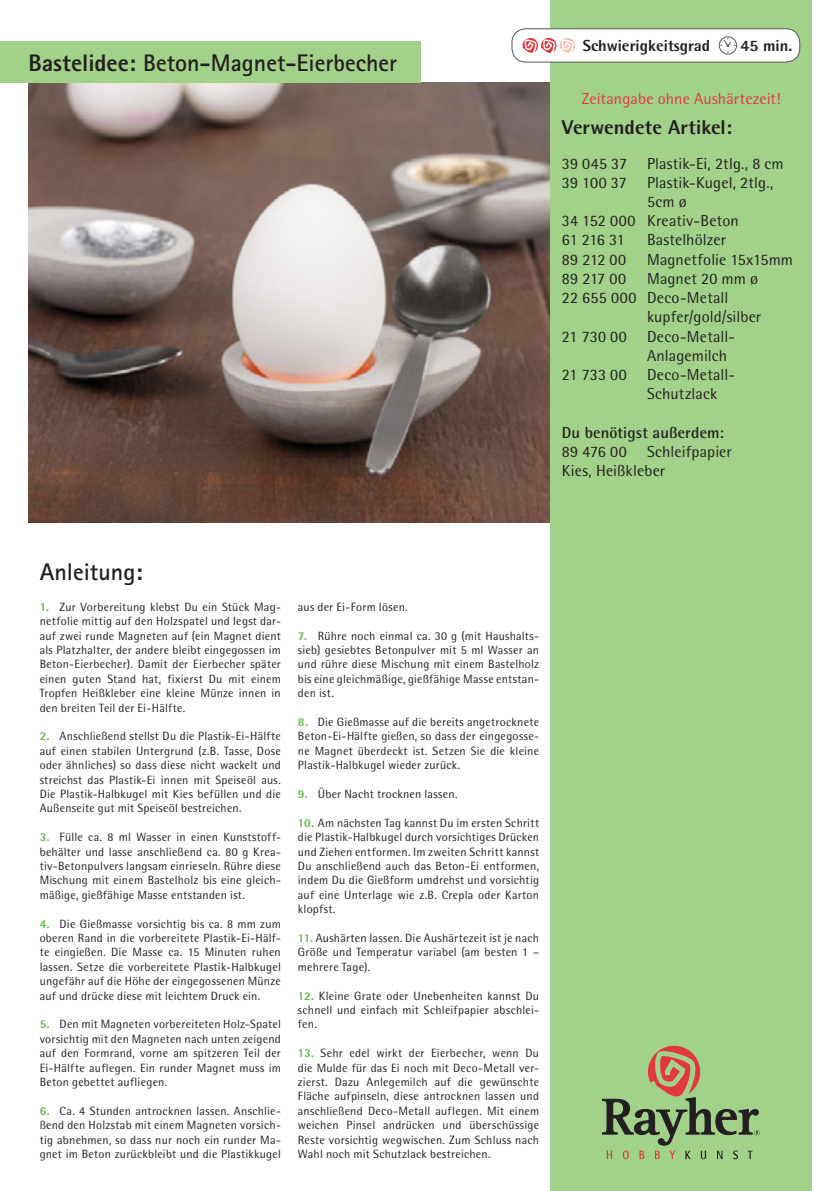
<style>
.page{position:relative;width:840px;height:1191px;background:#fff}
.page>*{position:absolute;margin:0;border:0;box-sizing:border-box;transform-origin:0 0}
.t1{font:700 24px "Rotis Sans Serif Std";color:#231f20}
.t2{font:800 20px "Rotis Semi Sans Std";letter-spacing:.005em;color:#231f20}
.t3{font:16px/19.2px "Rotis Semi Sans Std";letter-spacing:.01em;color:#231f20}
.t4{font:16px "Rotis Semi Sans Std";letter-spacing:.01em;color:#e1373d}
.t5{font:800 16px "Rotis Semi Sans Std";color:#231f20}
.t6{font:700 16px "Rotis Semi Sans Std";letter-spacing:.005em;color:#231f20}
.t7{font:12px/14.4px "Rotis Semi Sans Std";letter-spacing:.02em;color:#231f20;text-align:justify}
.s1{font-weight:800}
.s2{font-weight:800;color:#60bb46}
</style>
<div class="page">
<img style="left:28px;top:82px;width:522px;height:441px">
<div style="left:550px;top:0;width:261px;height:1191px;background:#a2d18a"></div>
<div style="left:0;top:41px;width:420px;height:41px;background:#a2d18a"></div>
<div style="left:511px;top:29px;width:288px;height:33px;background:#fff;border-radius:14px"></div>
<div style="left:511px;top:28px;width:288px;height:35px;border:1px solid #57585a;border-radius:14px"></div>
<svg style="left:522px;top:37px;width:53px;height:16px"></svg>
<div style="left:718px;top:36px;width:18px;height:19px;border:1px solid #575c65;border-radius:50%"></div>
<svg style="left:719px;top:38px;width:16px;height:15px"></svg>
<svg style="left:602px;top:1045px;width:157px;height:114px"></svg>
<h1 class="t1" style="left:28px;top:47px;width:370px"><span class="s1">Bastelidee:</span> Beton-Magnet-Eierbecher</h1>
<h3 class="t5" style="left:582px;top:35px;width:129px">Schwierigkeitsgrad</h3>
<h3 class="t5" style="left:740px;top:35px;width:53px">45 min.</h3>
<h3 class="t4" style="left:581px;top:90px;width:200px">Zeitangabe ohne Aushärtezeit!</h3>
<h2 class="t2" style="left:561px;top:115px;width:171px">Verwendete Artikel:</h2>
<h3 class="t3" style="left:561px;top:153px;width:223px">39 045 37 Plastik-Ei, 2tlg., 8 cm<br>39 100 37</h3>
<h3 class="t3" style="left:646px;top:173px;width:128px">Plastik-Kugel, 2tlg.,</h3>
<h3 class="t3" style="left:646px;top:192px;width:41px">5cm ø</h3>
<h3 class="t3" style="left:561px;top:211px;width:178px">34 152 000 Kreativ-Beton</h3>
<h3 class="t3" style="left:561px;top:230px;width:64px">61 216 31</h3>
<h3 class="t3" style="left:646px;top:230px;width:80px">Bastelhölzer</h3>
<h3 class="t3" style="left:561px;top:249px;width:66px">89 212 00</h3>
<h3 class="t3" style="left:646px;top:249px;width:147px">Magnetfolie 15x15mm</h3>
<h3 class="t3" style="left:561px;top:269px;width:66px">89 217 00</h3>
<h3 class="t3" style="left:646px;top:269px;width:112px">Magnet 20 mm ø</h3>
<h3 class="t3" style="left:561px;top:288px;width:168px">22 655 000 Deco-Metall</h3>
<h3 class="t3" style="left:646px;top:307px;width:116px">kupfer/gold/silber</h3>
<h3 class="t3" style="left:561px;top:326px;width:67px">21 730 00</h3>
<h3 class="t3" style="left:646px;top:326px;width:89px">Deco-Metall-<br>Anlagemilch</h3>
<h3 class="t3" style="left:561px;top:365px;width:66px">21 733 00</h3>
<h3 class="t3" style="left:646px;top:365px;width:89px">Deco-Metall-<br>Schutzlack</h3>
<h3 class="t6" style="left:561px;top:422px;width:163px">Du benötigst außerdem:</h3>
<h3 class="t3" style="left:561px;top:441px;width:66px">89 476 00</h3>
<h3 class="t3" style="left:561px;top:441px;width:171px;text-indent:85px">Schleifpapier<br>Kies, Heißkleber</h3>
<h1 class="t1" style="left:40px;top:557px;width:104px">Anleitung:</h1>
<p class="t7" style="left:40px;top:599px;width:242px"><span class="s2">1.</span> Zur Vorbereitung klebst Du ein Stück Mag&shy;netfolie mittig auf den Holzspatel und legst dar&shy;auf zwei runde Magneten auf (ein Magnet dient als Platzhalter, der andere bleibt eingegossen im Beton-Eierbecher). Damit der Eierbecher später einen guten Stand hat, fixierst Du mit einem Tropfen Heißkleber eine kleine Münze innen in den breiten Teil der Ei-Hälfte.</p>
<p class="t7" style="left:40px;top:729px;width:242px"><span class="s2">2.</span> Anschließend stellst Du die Plastik-Ei-Hälfte auf einen stabilen Untergrund (z.B. Tasse, Dose oder ähnliches) so dass diese nicht wackelt und streichst das Plastik-Ei innen mit Speiseöl aus.<br>Die Plastik-Halbkugel mit Kies befüllen und die Außenseite gut mit Speiseöl bestreichen.</p>
<p class="t7" style="left:40px;top:830px;width:242px"><span class="s2">3.</span> Fülle ca. 8 ml Wasser in einen Kunststoff&shy;behälter und lasse anschließend ca. 80 g Krea&shy;tiv-Betonpulvers langsam einrieseln. Rühre diese Mischung mit einem Bastelholz bis eine gleich&shy;mäßige, gießfähige Masse entstanden ist.</p>
<p class="t7" style="left:40px;top:916px;width:242px"><span class="s2">4.</span> Die Gießmasse vorsichtig bis ca. 8 mm zum oberen Rand in die vorbereitete Plastik-Ei-Hälf&shy;te eingießen. Die Masse ca. 15 Minuten ruhen lassen. Setze die vorbereitete Plastik-Halbkugel ungefähr auf die Höhe der eingegossenen Münze auf und drücke diese mit leichtem Druck ein.</p>
<p class="t7" style="left:40px;top:1017px;width:242px"><span class="s2">5.</span> Den mit Magneten vorbereiteten Holz-Spatel vorsichtig mit den Magneten nach unten zeigend auf den Formrand, vorne am spitzeren Teil der Ei-Hälfte auflegen. Ein runder Magnet muss im Beton gebettet aufliegen.</p>
<p class="t7" style="left:40px;top:1103px;width:242px"><span class="s2">6.</span> Ca. 4 Stunden antrocknen lassen. Anschlie&shy;ßend den Holzstab mit einem Magneten vorsich&shy;tig abnehmen, so dass nur noch ein runder Ma&shy;gnet im Beton zurückbleibt und die Plastikkugel</p>
<p class="t7" style="left:298px;top:599px;width:111px">aus der Ei-Form lösen.</p>
<p class="t7" style="left:298px;top:628px;width:242px"><span class="s2">7.</span> Rühre noch einmal ca. 30 g (mit Haushalts&shy;sieb) gesiebtes Betonpulver mit 5 ml Wasser an und rühre diese Mischung mit einem Bastelholz bis eine gleichmäßige, gießfähige Masse entstan&shy;den ist.</p>
<p class="t7" style="left:298px;top:714px;width:242px"><span class="s2">8.</span> Die Gießmasse auf die bereits angetrocknete Beton-Ei-Hälfte gießen, so dass der eingegosse&shy;ne Magnet überdeckt ist. Setzen Sie die kleine Plastik-Halbkugel wieder zurück.</p>
<p class="t7" style="left:298px;top:786px;width:161px"><span class="s2">9.</span> Über Nacht trocknen lassen.</p>
<p class="t7" style="left:298px;top:815px;width:242px"><span class="s2">10.</span> Am nächsten Tag kannst Du im ersten Schritt die Plastik-Halbkugel durch vorsichtiges Drücken und Ziehen entformen. Im zweiten Schritt kannst Du anschließend auch das Beton-Ei entformen, indem Du die Gießform umdrehst und vorsichtig auf eine Unterlage wie z.B. Crepla oder Karton klopfst.</p>
<p class="t7" style="left:298px;top:930px;width:242px"><span class="s2">11.</span> Aushärten lassen. Die Aushärtezeit ist je nach Größe und Temperatur variabel (am besten 1 – mehrere Tage).</p>
<p class="t7" style="left:298px;top:988px;width:242px"><span class="s2">12.</span> Kleine Grate oder Unebenheiten kannst Du schnell und einfach mit Schleifpapier abschlei&shy;fen.</p>
<p class="t7" style="left:298px;top:1046px;width:242px"><span class="s2">13.</span> Sehr edel wirkt der Eierbecher, wenn Du die Mulde für das Ei noch mit Deco-Metall ver&shy;zierst. Dazu Anlegemilch auf die gewünschte Fläche aufpinseln, diese antrocknen lassen und anschließend Deco-Metall auflegen. Mit einem weichen Pinsel andrücken und überschüssige Reste vorsichtig wegwischen. Zum Schluss nach Wahl noch mit Schutzlack bestreichen.</p>
</div>
